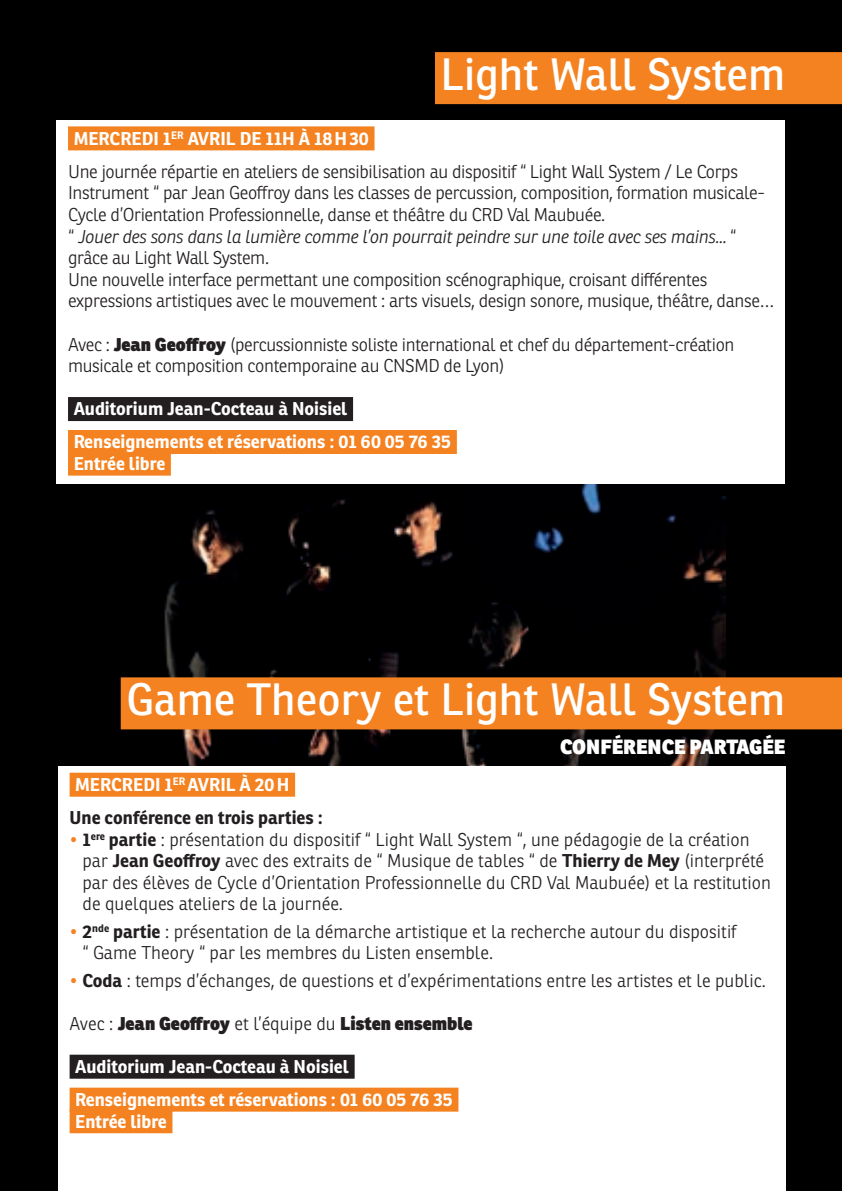
<style>
.page{position:relative;width:842px;height:1191px;background:#000001}
.page>*{position:absolute;margin:0;border:0;box-sizing:border-box;transform-origin:0 0}
.t1{font:44px "Ronnia";color:#fff}
.t2{font:800 20px "Ronnia";color:#fff}
.t3{font:300 18px/21.6px "Ronnia";letter-spacing:-.02em;color:#231f20}
.t4{font:300 18px/21.6px "Ronnia";color:#231f20}
.t5{font:700 18px/33px "Ronnia";color:#fff}
.t6{font:700 18px/33px "Ronnia";color:#231f20}
.t7{font:800 18px "Ronnia";color:#231f20}
.s1{font-weight:700;color:#fff}
.s2{font-style:italic}
.s3{font-weight:800}
.s4{color:#fff}
.s5{color:#f58220}
.s6{font-weight:700}
.s7{font-weight:300}
</style>
<div class="page">
<img style="left:116px;top:483px;width:610px;height:283px">
<div style="left:435px;top:52px;width:407px;height:52px;background:#f58220"></div>
<div style="left:57px;top:120px;width:728px;height:363px;background:#fff"></div>
<div style="left:68px;top:126px;width:306px;height:24px;background:#f58220"></div>
<div style="left:68px;top:397px;width:285px;height:24px;background:#231f20"></div>
<div style="left:68px;top:430px;width:389px;height:24px;background:#f58220"></div>
<div style="left:68px;top:451px;width:103px;height:24px;background:#f58220"></div>
<div style="left:121px;top:677px;width:721px;height:52px;background:#f58220"></div>
<div style="left:58px;top:766px;width:727px;height:425px;background:#fff"></div>
<div style="left:70px;top:772px;width:225px;height:24px;background:#f58220"></div>
<div style="left:70px;top:1054px;width:285px;height:24px;background:#231f20"></div>
<div style="left:70px;top:1087px;width:388px;height:24px;background:#f58220"></div>
<div style="left:70px;top:1109px;width:102px;height:24px;background:#f58220"></div>
<h1 class="t1" style="left:441px;top:47px;width:346px">Light Wall System</h1>
<p class="t3" style="left:68px;top:122px;width:671px;line-height:33px;text-indent:6px"><span class="s1">MERCREDI 1</span><sup>ER</sup> <span class="s1">AVRIL DE 11H À 18H30<br></span>Une journée répartie en ateliers de sensibilisation au dispositif “ Light Wall System / Le Corps</p>
<p class="t3" style="left:68px;top:182px;width:707px">Instrument “ par Jean Geoffroy dans les classes de percussion, composition, formation musicale-Cycle d’Orientation Professionnelle, danse et théâtre du CRD Val Maubuée.<br>“ <span class="s2">Jouer des sons dans la lumière comme l’on pourrait peindre sur une toile avec ses mains...</span> “ grâce au Light Wall System.<br>Une nouvelle interface permettant une composition scénographique, croisant différentes expressions artistiques avec le mouvement : arts visuels, design sonore, musique, théâtre, danse…</p>
<p class="t3" style="left:68px;top:333px;width:668px">Avec : <span class="s3">Jean Geoffroy</span> (percussionniste soliste international et chef du département-création musicale et composition contemporaine au CNSMD de Lyon)</p>
<p class="t5" style="left:74px;top:392px;width:379px">Auditorium Jean-Cocteau à Noisiel<br>Renseignements et réservations : 01 60 05 76 35</p>
<p class="t5" style="left:74px;top:447px;width:93px">Entrée libre</p>
<h1 class="t1" style="left:126px;top:672px;width:660px">Game Theory et Light Wall System</h1>
<p class="t2" style="left:560px;top:733px;width:227px">CONFÉRENCE PARTAGÉE</p>
<p class="t6" style="left:70px;top:768px;width:255px;text-indent:6px"><span class="s4">MERCREDI 1</span><sup>ER</sup> <span class="s4">AVRIL À 20H<br></span>Une conférence en trois parties :</p>
<p class="t4" style="left:83px;top:828px;width:690px;text-indent:-13px"><span class="s5">•</span> <span class="s6">1</span><sup>ere</sup> <span class="s6">partie</span> : présentation du dispositif “ Light Wall System “, une pédagogie de la création par <span class="s6">Jean Geoffroy</span> avec des extraits de “ Musique de tables “ de <span class="s6">Thierry de Mey</span> (interprété par des élèves de Cycle d’Orientation Professionnelle du CRD Val Maubuée) et la restitution de quelques ateliers de la journée.</p>
<p class="t4" style="left:83px;top:920px;width:655px;text-indent:-13px"><span class="s5">•</span> <span class="s6">2</span><sup>nde</sup> <span class="s6">partie</span> : présentation de la démarche artistique et la recherche autour du dispositif “ Game Theory “ par les membres du Listen ensemble.</p>
<p class="t4" style="left:70px;top:969px;width:698px"><span class="s5">•</span> <span class="s6">Coda</span> : temps d’échanges, de questions et d’expérimentations entre les artistes et le public.</p>
<p class="t7" style="left:70px;top:1011px;width:405px"><span class="s7">Avec :</span> Jean Geoffroy <span class="s7">et l’équipe du</span> Listen ensemble</p>
<p class="t5" style="left:75px;top:1050px;width:379px">Auditorium Jean-Cocteau à Noisiel<br>Renseignements et réservations : 01 60 05 76 35</p>
<p class="t5" style="left:75px;top:1104px;width:93px">Entrée libre</p>
</div>
